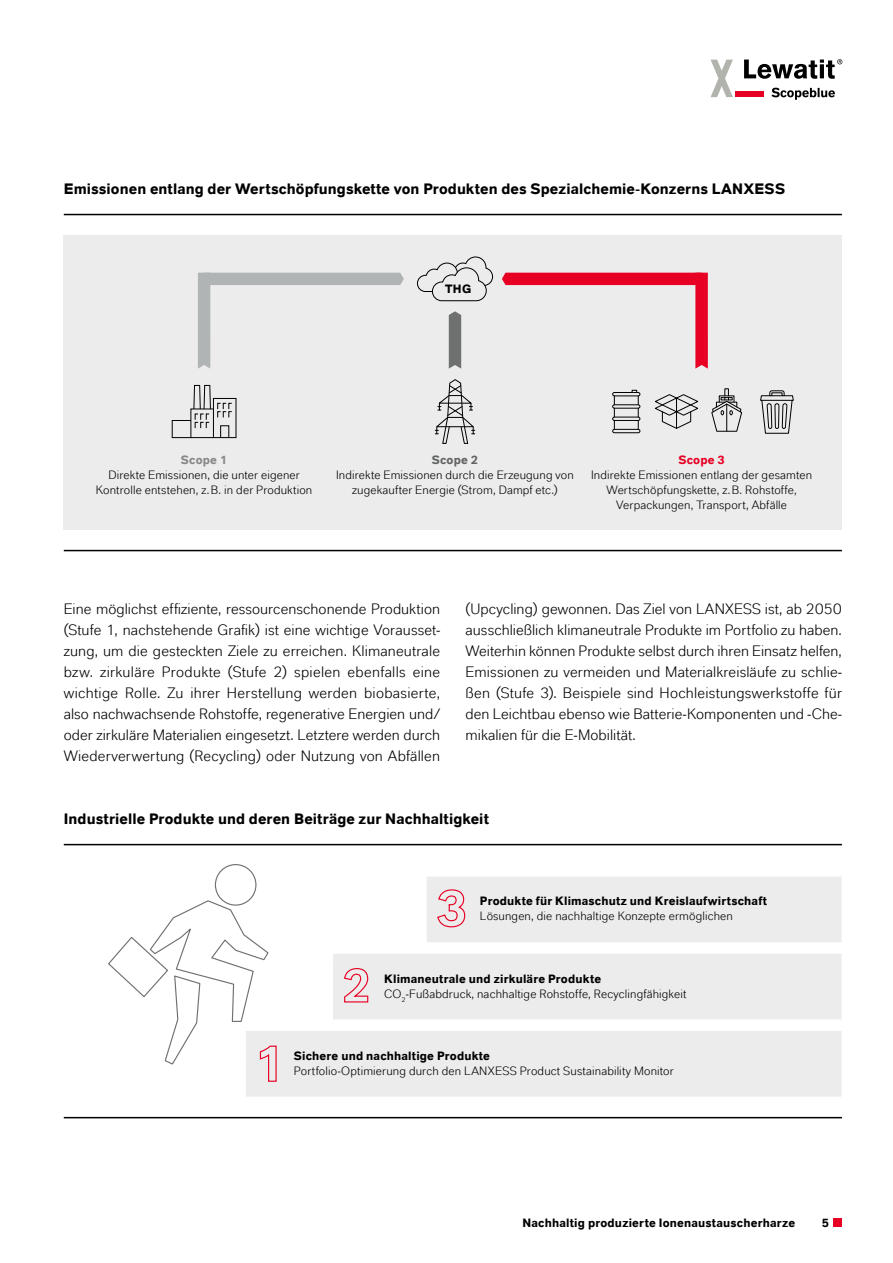
<style>
.page{position:relative;width:893px;height:1263px;background:#fff}
.page>*{position:absolute;margin:0;border:0;box-sizing:border-box;transform-origin:0 0}
.t1{font:15px/21px "Lanxess";letter-spacing:.005em;color:#000;text-align:justify}
.t2{font:700 15px "Lanxess";letter-spacing:.005em;color:#000}
.t3{font:12px/15px "Lanxess";letter-spacing:.01em;color:#000;text-align:center}
.t4{font:700 12px "Lanxess";letter-spacing:.015em;color:#000}
.t5{font:700 12px "Lanxess";letter-spacing:.02em;color:#878988}
.t6{font:700 12px "Lanxess";letter-spacing:.02em;color:#626463}
.t7{font:700 12px "Lanxess";letter-spacing:.02em;color:#e70023}
.s1{font-weight:700}
</style>
<div class="page">
<hr style="left:64px;top:214px;width:778px;height:1px;background:#000">
<hr style="left:64px;top:844px;width:778px;height:1px;background:#000">
<hr style="left:64px;top:550px;width:778px;height:1px;background:#000">
<hr style="left:64px;top:1117px;width:778px;height:1px;background:#000">
<div style="left:736px;top:92px;width:28px;height:5px;background:#e70023"></div>
<svg style="left:710px;top:60px;width:23px;height:37px"></svg>
<svg style="left:744px;top:59px;width:98px;height:20px"></svg>
<svg style="left:771px;top:88px;width:64px;height:12px"></svg>
<div style="left:64px;top:236px;width:778px;height:294px;background:#ececec"></div>
<svg style="left:416px;top:256px;width:78px;height:46px"></svg>
<svg style="left:198px;top:273px;width:206px;height:96px"></svg>
<svg style="left:449px;top:311px;width:12px;height:58px"></svg>
<svg style="left:502px;top:273px;width:206px;height:96px"></svg>
<div style="left:213px;top:398px;width:23px;height:40px;border:1px solid #000"></div>
<div style="left:220px;top:425px;width:9px;height:13px;border:1px solid #000"></div>
<div style="left:190px;top:408px;width:24px;height:30px;border:1px solid #000"></div>
<div style="left:172px;top:420px;width:19px;height:18px;border:1px solid #000"></div>
<svg style="left:217px;top:402px;width:15px;height:16px"></svg>
<svg style="left:193px;top:384px;width:18px;height:45px"></svg>
<svg style="left:435px;top:379px;width:41px;height:65px"></svg>
<svg style="left:654px;top:394px;width:45px;height:35px"></svg>
<hr style="left:676px;top:398px;width:1px;height:30px;background:#000">
<div style="left:724px;top:388px;width:5px;height:8px;border:1px solid #000"></div>
<svg style="left:711px;top:397px;width:32px;height:35px"></svg>
<svg style="left:760px;top:390px;width:34px;height:44px"></svg>
<div style="left:612px;top:392px;width:28px;height:4px;border:1px solid #000;border-radius:2px"></div>
<div style="left:612px;top:404px;width:28px;height:5px;border:1px solid #000;border-radius:2px"></div>
<div style="left:612px;top:417px;width:28px;height:4px;border:1px solid #000;border-radius:2px"></div>
<div style="left:612px;top:429px;width:28px;height:4px;border:1px solid #000;border-radius:2px"></div>
<svg style="left:614px;top:396px;width:1px;height:33px"></svg>
<svg style="left:632px;top:390px;width:7px;height:39px"></svg>
<div style="left:215px;top:864px;width:41px;height:42px;border:1px solid #6f7070;border-radius:50%"></div>
<div style="left:333px;top:954px;width:509px;height:65px;background:#ececec"></div>
<div style="left:427px;top:876px;width:415px;height:66px;background:#ececec"></div>
<div style="left:246px;top:1031px;width:596px;height:66px;background:#ececec"></div>
<svg style="left:344px;top:968px;width:25px;height:35px"></svg>
<svg style="left:437px;top:889px;width:29px;height:39px"></svg>
<svg style="left:108px;top:899px;width:169px;height:183px"></svg>
<div style="left:833px;top:1218px;width:9px;height:9px;background:#e70023"></div>
<p class="t2" style="left:64px;top:179px;width:723px">Emissionen entlang der Wertschöpfungskette von Produkten des Spezialchemie-Konzerns LANXESS</p>
<p class="t4" style="left:445px;top:281px;width:27px">THG</p>
<p class="t5" style="left:181px;top:452px;width:48px">Scope 1</p>
<p class="t3" style="left:96px;top:467px;width:218px">Direkte Emissionen, die unter eigener<br>Kontrolle entstehen, z.B. in der Produktion</p>
<p class="t6" style="left:432px;top:452px;width:48px">Scope 2</p>
<p class="t3" style="left:336px;top:467px;width:239px">Indirekte Emissionen durch die Erzeugung von zugekaufter Energie (Strom, Dampf etc.)</p>
<p class="t7" style="left:678px;top:452px;width:48px">Scope 3</p>
<p class="t3" style="left:591px;top:467px;width:223px">Indirekte Emissionen entlang der gesamten<br>Wertschöpfungskette, z.B. Rohstoffe,<br>Verpackungen, Transport, Abfälle</p>
<p class="t1" style="left:64px;top:598px;width:378px">Eine möglichst effiziente, ressourcenschonende Produktion (Stufe 1, nachstehende Grafik) ist eine wichtige Vorausset&shy;zung, um die gesteckten Ziele zu erreichen. Klimaneutrale bzw. zirkuläre Produkte (Stufe 2) spielen ebenfalls eine wichtige Rolle. Zu ihrer Herstellung werden biobasierte, also nachwachsende Rohstoffe, regenerative Energien und/ oder zirkuläre Materialien eingesetzt. Letztere werden durch Wiederverwertung (Recycling) oder Nutzung von Abfällen</p>
<p class="t1" style="left:466px;top:598px;width:378px">(Upcycling) gewonnen. Das Ziel von LANXESS ist, ab 2050 ausschließlich klimaneutrale Produkte im Portfolio zu haben.<br>Weiterhin können Produkte selbst durch ihren Einsatz helfen, Emissionen zu vermeiden und Materialkreisläufe zu schlie&shy;ßen (Stufe 3). Beispiele sind Hochleistungswerkstoffe für den Leichtbau ebenso wie Batterie-Komponenten und -Che&shy;mikalien für die E-Mobilität.</p>
<p class="t2" style="left:64px;top:809px;width:427px">Industrielle Produkte und deren Beiträge zur Nachhaltigkeit</p>
<p class="t4" style="left:480px;top:894px;width:289px">Produkte für Klimaschutz und Kreislaufwirtschaft</p>
<p class="t3" style="left:480px;top:908px;width:254px">Lösungen, die nachhaltige Konzepte ermöglichen</p>
<p class="t3" style="left:384px;top:971px;width:303px;text-align:left"><span class="s1">Klimaneutrale und zirkuläre Produkte<br></span>CO<sub>2</sub>-Fußabdruck, nachhaltige Rohstoffe, Recyclingfähigkeit</p>
<p class="t4" style="left:294px;top:1049px;width:198px">Sichere und nachhaltige Produkte</p>
<p class="t3" style="left:294px;top:1063px;width:381px">Portfolio-Optimierung durch den LANXESS Product Sustainability Monitor</p>
<p class="t4" style="left:522px;top:1215px;width:274px">Nachhaltig produzierte Ionenaustauscherharze</p>
<p class="t4" style="left:822px;top:1215px;width:9px">5</p>
</div>
